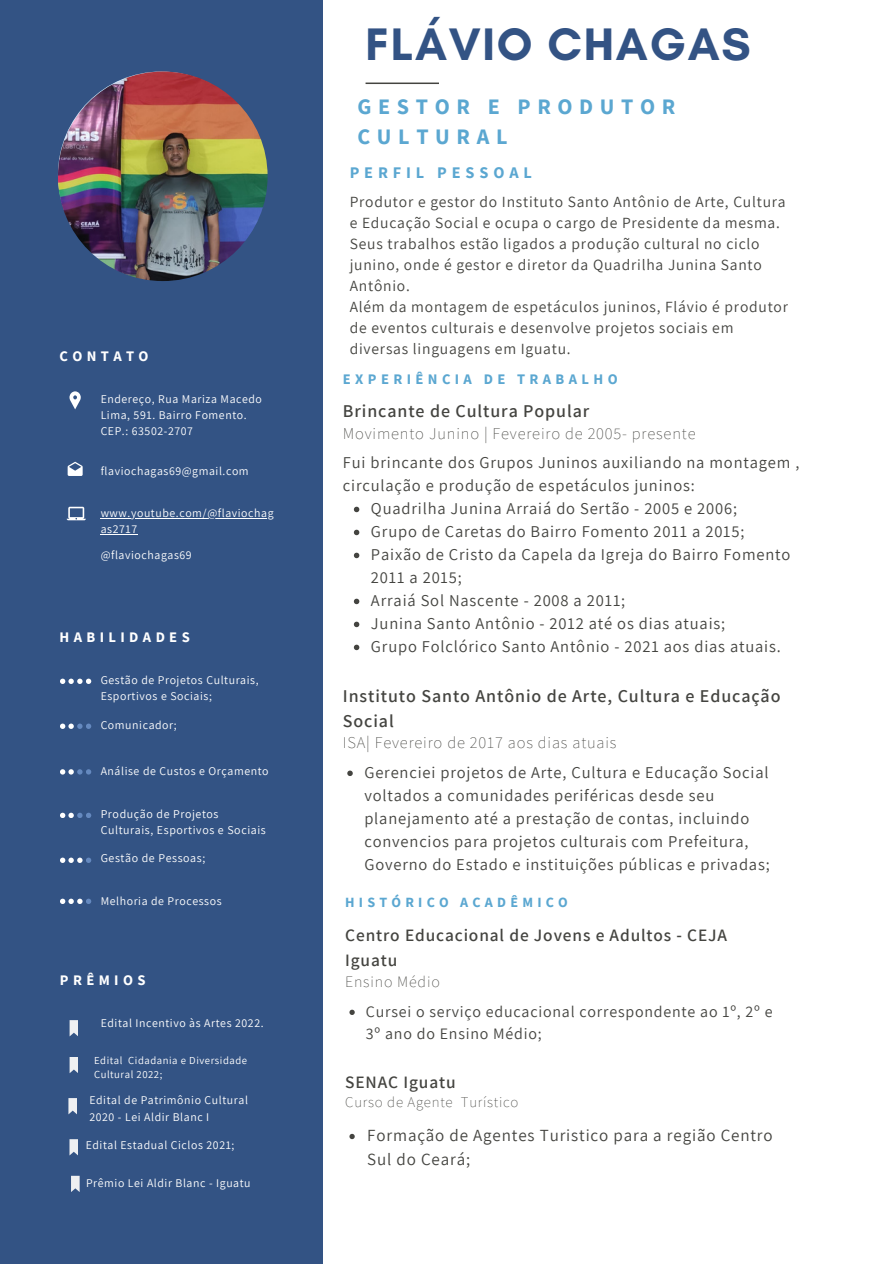
<style>
.page{position:relative;width:894px;height:1264px;background:#fff}
.page>*{position:absolute;margin:0;border:0;box-sizing:border-box;transform-origin:0 0}
.t1{font:700 46.35px "Glacial Indifference";letter-spacing:.035em;color:#335384}
.t2{font:700 22.05px/29.8px "Source Sans Pro";letter-spacing:.3em;color:#5ba7d1}
.t3{font:600 18px/25.2px "Assistant";letter-spacing:.05em;color:#444440}
.t4{font:600 17.4px/24.3px "Assistant";letter-spacing:.05em;color:#444440}
.t5{font:16.95px/23.2px "Assistant";letter-spacing:.05em;color:#444440}
.t6{font:16.5px/23px "Assistant";letter-spacing:.05em;color:#444440}
.t7{font:200 16.5px "Assistant";letter-spacing:.05em;color:#444440}
.t8{font:700 16.2px "Source Sans Pro";letter-spacing:.3em;color:#5ba7d1}
.t9{font:15.9px/22.2px "Assistant";letter-spacing:.05em;color:#444440}
.t10{font:200 15.9px "Assistant";letter-spacing:.05em;color:#444440}
.t11{font:15.6px/21px "Assistant";letter-spacing:.05em;color:#444440}
.t12{font:200 14.85px "Assistant";letter-spacing:.05em;color:#444440}
.t13{font:700 14.55px "Source Sans Pro";letter-spacing:.3em;color:#fff}
.t14{font:700 14.55px "Source Sans Pro";letter-spacing:.3em;color:#5ba7d1}
.t15{font:700 14.1px "Source Sans Pro";letter-spacing:.3em;color:#5ba7d1}
.t16{font:11.85px/16px "Assistant";letter-spacing:.05em;color:#fff}
.t17{font:10.65px/14.2px "Assistant";letter-spacing:.05em;color:#fff}
</style>
<div class="page">
<div style="left:0;top:0;width:322px;height:1263px;background:#335384"></div>
<svg style="left:365px;top:82px;width:74px;height:2px"></svg>
<svg style="left:69px;top:391px;width:12px;height:18px"></svg>
<svg style="left:67px;top:506px;width:19px;height:14px"></svg>
<svg style="left:68px;top:461px;width:15px;height:15px"></svg>
<svg style="left:70px;top:1020px;width:8px;height:16px"></svg>
<svg style="left:70px;top:1057px;width:8px;height:16px"></svg>
<svg style="left:68px;top:1098px;width:9px;height:16px"></svg>
<svg style="left:60px;top:898px;width:31px;height:6px"></svg>
<svg style="left:60px;top:857px;width:31px;height:6px"></svg>
<svg style="left:60px;top:769px;width:31px;height:5px"></svg>
<svg style="left:60px;top:723px;width:31px;height:6px"></svg>
<svg style="left:60px;top:678px;width:31px;height:6px"></svg>
<svg style="left:60px;top:812px;width:31px;height:6px"></svg>
<img style="left:58px;top:71px;width:209px;height:210px;border-radius:50%">
<hr style="left:101px;top:518px;width:173px;height:1px;background:#fff">
<hr style="left:101px;top:534px;width:37px;height:1px;background:#fff">
<svg style="left:349px;top:1009px;width:5px;height:5px"></svg>
<svg style="left:349px;top:1133px;width:5px;height:6px"></svg>
<svg style="left:354px;top:506px;width:5px;height:6px"></svg>
<svg style="left:354px;top:529px;width:5px;height:6px"></svg>
<svg style="left:354px;top:552px;width:5px;height:6px"></svg>
<svg style="left:354px;top:598px;width:5px;height:6px"></svg>
<svg style="left:354px;top:621px;width:5px;height:6px"></svg>
<svg style="left:354px;top:644px;width:5px;height:6px"></svg>
<svg style="left:347px;top:770px;width:5px;height:6px"></svg>
<svg style="left:71px;top:1175px;width:9px;height:17px"></svg>
<svg style="left:69px;top:1139px;width:9px;height:16px"></svg>
<p class="t13" style="left:59px;top:347px;width:91px">CONTATO</p>
<p class="t16" style="left:101px;top:390px;width:163px">Endereço, Rua Mariza Macedo<br>Lima, 591. Bairro Fomento.<br>CEP.: 63502-2707</p>
<p class="t16" style="left:101px;top:462px;width:149px">flaviochagas69@gmail.com</p>
<p class="t16" style="left:101px;top:504px;width:174px">www.youtube.com/@flaviochag as2717</p>
<p class="t16" style="left:101px;top:546px;width:92px">@flaviochagas69</p>
<p class="t13" style="left:59px;top:627px;width:132px">HABILIDADES</p>
<p class="t16" style="left:101px;top:671px;width:159px">Gestão de Projetos Culturais,<br>Esportivos e Sociais;</p>
<p class="t16" style="left:101px;top:716px;width:77px">Comunicador;</p>
<p class="t16" style="left:101px;top:763px;width:169px">Análise de Custos e Orçamento</p>
<p class="t16" style="left:101px;top:805px;width:167px">Produção de Projetos<br>Culturais, Esportivos e Sociais</p>
<p class="t16" style="left:101px;top:849px;width:106px">Gestão de Pessoas;</p>
<p class="t16" style="left:101px;top:893px;width:122px">Melhoria de Processos</p>
<p class="t13" style="left:60px;top:970px;width:87px">PRÊMIOS</p>
<p class="t16" style="left:101px;top:1014px;width:164px">Edital Incentivo às Artes 2022.</p>
<p class="t17" style="left:94px;top:1052px;width:154px">Edital Cidadania e Diversidade<br>Cultural 2022;</p>
<p class="t16" style="left:89px;top:1091px;width:160px;line-height:16.5px">Edital de Patrimônio Cultural<br>2020 - Lei Aldir Blanc I</p>
<p class="t16" style="left:86px;top:1136px;width:150px">Edital Estadual Ciclos 2021;</p>
<p class="t16" style="left:86px;top:1174px;width:166px">Prêmio Lei Aldir Blanc - Iguatu</p>
<p class="t1" style="left:365px;top:16px;width:386px">FLÁVIO CHAGAS</p>
<p class="t2" style="left:357px;top:91px;width:319px">GESTOR E PRODUTOR<br>CULTURAL</p>
<p class="t8" style="left:349px;top:162px;width:184px">PERFIL PESSOAL</p>
<p class="t11" style="left:349px;top:191px;width:437px">Produtor e gestor do Instituto Santo Antônio de Arte, Cultura e Educação Social e ocupa o cargo de Presidente da mesma.</p>
<p class="t11" style="left:349px;top:233px;width:413px">Seus trabalhos estão ligados a produção cultural no ciclo junino, onde é gestor e diretor da Quadrilha Junina Santo<br>Antônio.</p>
<p class="t11" style="left:349px;top:295px;width:439px">Além da montagem de espetáculos juninos, Flávio é produtor de eventos culturais e desenvolve projetos sociais em diversas linguagens em Iguatu.</p>
<p class="t14" style="left:343px;top:369px;width:276px">EXPERIÊNCIA DE TRABALHO</p>
<p class="t3" style="left:343px;top:397px;width:248px">Brincante de Cultura Popular</p>
<p class="t7" style="left:343px;top:422px;width:354px">Movimento Junino | Fevereiro de 2005- presente</p>
<p class="t6" style="left:343px;top:451px;width:458px">Fui brincante dos Grupos Juninos auxiliando na montagem , circulação e produção de espetáculos juninos:</p>
<p class="t6" style="left:371px;top:497px;width:367px">Quadrilha Junina Arraiá do Sertão - 2005 e 2006;</p>
<p class="t6" style="left:371px;top:520px;width:375px">Grupo de Caretas do Bairro Fomento 2011 a 2015;</p>
<p class="t6" style="left:371px;top:543px;width:421px">Paixão de Cristo da Capela da Igreja do Bairro Fomento<br>2011 a 2015;</p>
<p class="t6" style="left:371px;top:589px;width:256px">Arraiá Sol Nascente - 2008 a 2011;</p>
<p class="t6" style="left:371px;top:612px;width:355px">Junina Santo Antônio - 2012 até os dias atuais;</p>
<p class="t6" style="left:371px;top:634px;width:411px">Grupo Folclórico Santo Antônio - 2021 aos dias atuais.</p>
<p class="t3" style="left:343px;top:682px;width:439px">Instituto Santo Antônio de Arte, Cultura e Educação<br>Social</p>
<p class="t7" style="left:343px;top:731px;width:275px">ISA| Fevereiro de 2017 aos dias atuais</p>
<p class="t6" style="left:364px;top:760px;width:407px">Gerenciei projetos de Arte, Cultura e Educação Social voltados a comunidades periféricas desde seu planejamento até a prestação de contas, incluindo convencios para projetos culturais com Prefeitura, Governo do Estado e instituições públicas e privadas;</p>
<p class="t15" style="left:345px;top:893px;width:224px">HISTÓRICO ACADÊMICO</p>
<p class="t4" style="left:345px;top:922px;width:383px">Centro Educacional de Jovens e Adultos - CEJA<br>Iguatu</p>
<p class="t10" style="left:345px;top:970px;width:96px">Ensino Médio</p>
<p class="t9" style="left:366px;top:1000px;width:408px">Cursei o serviço educacional correspondente ao 1º, 2º e<br>3º ano do Ensino Médio;</p>
<p class="t4" style="left:345px;top:1069px;width:112px">SENAC Iguatu</p>
<p class="t12" style="left:345px;top:1092px;width:175px">Curso de Agente Turístico</p>
<p class="t5" style="left:367px;top:1123px;width:407px">Formação de Agentes Turistico para a região Centro<br>Sul do Ceará;</p>
</div>
